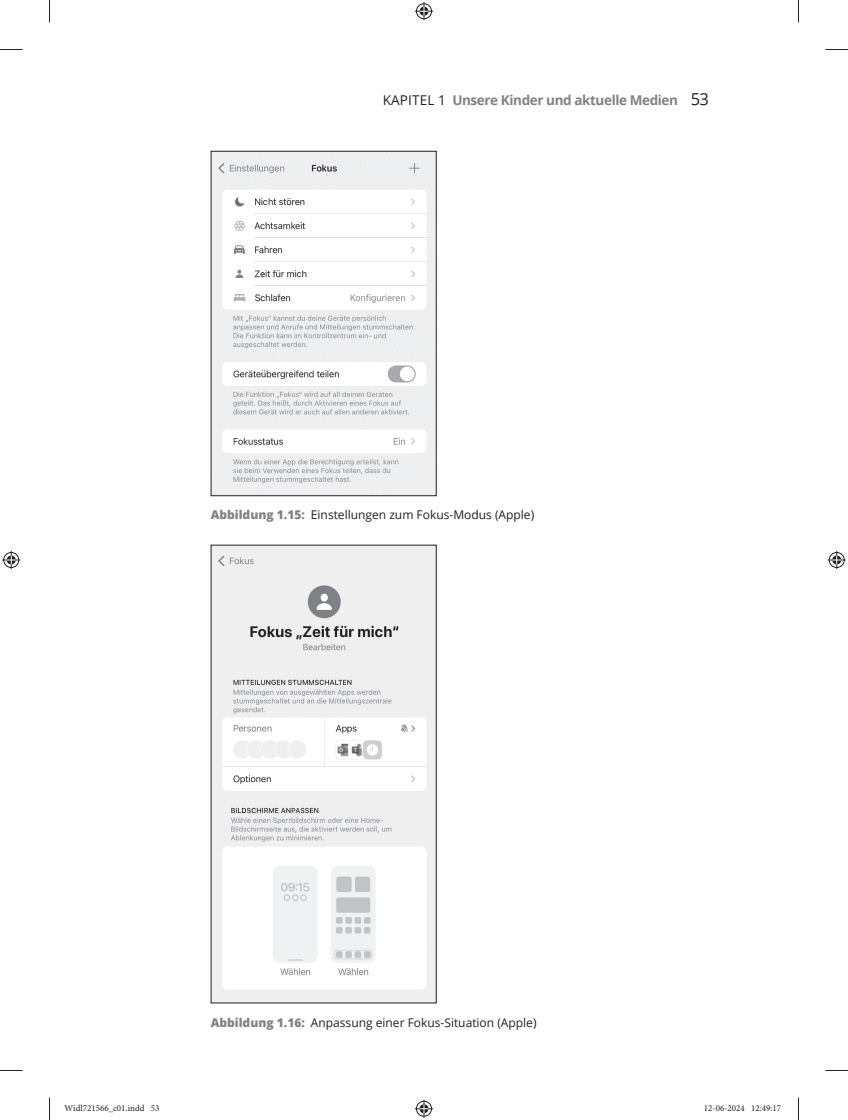
<style>
.page{position:relative;width:848px;height:1120px;background:#fff}
.page>*{position:absolute;margin:0;border:0;box-sizing:border-box;transform-origin:0 0}
.t1{font:700 13.5px "Open Sans";letter-spacing:-.03em;color:#808285}
.t2{font:12px "Open Sans";color:#231f20}
.t3{font:9px "Minion Pro";color:#231f20}
.s1{font-weight:400;color:#231f20}
.s2{font-weight:400;font-size:16.5px;color:#231f20}
.s3{font-weight:800;color:#808285}
</style>
<div class="page">
<img style="left:213px;top:153px;width:221px;height:341px">
<div style="left:211px;top:151px;width:225px;height:345px;border:1px solid #231f20"></div>
<img style="left:213px;top:547px;width:221px;height:454px">
<svg style="left:0;top:49px;width:22px;height:1px"></svg>
<svg style="left:825px;top:49px;width:22px;height:1px"></svg>
<svg style="left:0;top:1070px;width:22px;height:1px"></svg>
<svg style="left:825px;top:1070px;width:22px;height:1px"></svg>
<svg style="left:49px;top:0;width:1px;height:23px"></svg>
<svg style="left:49px;top:1097px;width:1px;height:22px"></svg>
<svg style="left:798px;top:0;width:1px;height:23px"></svg>
<svg style="left:798px;top:1097px;width:1px;height:22px"></svg>
<svg style="left:415px;top:2px;width:18px;height:18px"></svg>
<svg style="left:415px;top:1099px;width:18px;height:18px"></svg>
<svg style="left:2px;top:551px;width:18px;height:18px"></svg>
<svg style="left:827px;top:551px;width:18px;height:18px"></svg>
<p class="t1" style="left:383px;top:90px;width:328px"><span class="s1">KAPITEL 1</span> Unsere Kinder und aktuelle Medien <span class="s2">53</span></p>
<p class="t2" style="left:211px;top:507px;width:325px"><span class="s3">Abbildung 1.15:</span> Einstellungen zum Fokus-Modus (Apple)</p>
<p class="t2" style="left:211px;top:1014px;width:327px"><span class="s3">Abbildung 1.16:</span> Anpassung einer Fokus-Situation (Apple)</p>
<p class="t3" style="left:64px;top:1102px;width:96px">Widl721566_c01.indd 53</p>
<p class="t3" style="left:703px;top:1102px;width:79px">12-06-2024 12:49:17</p>
</div>
